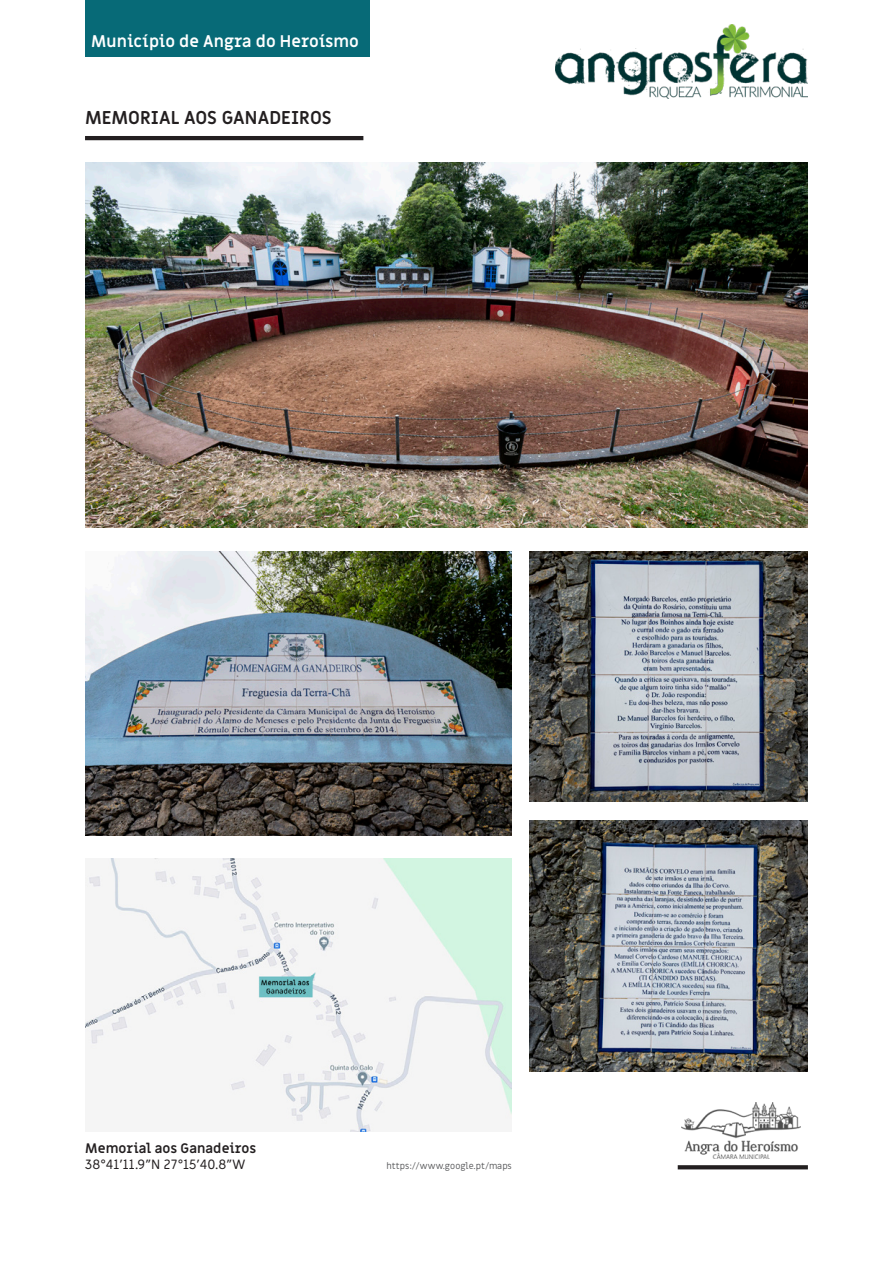
<style>
.page{position:relative;width:893px;height:1263px;background:#fff}
.page>*{position:absolute;margin:0;border:0;box-sizing:border-box;transform-origin:0 0}
.tit-peq{font:700 18.15px "Miriam Libre";color:#231f20}
.t1{font:700 16.5px "Miriam Libre";color:#fff}
.legenda{font:13.5px "Miriam Libre";color:#231f20}
.legenda_bold{font:700 13.5px "Miriam Libre";color:#231f20}
.legenda-2{font:9px "Miriam Libre";color:#57585a}
</style>
<div class="page">
<img style="left:556px;top:24px;width:252px;height:74px">
<div style="left:85px;top:0;width:284px;height:57px;background:#076a77"></div>
<img style="left:682px;top:1103px;width:119px;height:56px">
<svg style="left:678px;top:1165px;width:130px;height:4px"></svg>
<img style="left:85px;top:163px;width:723px;height:364px">
<hr style="left:85px;top:136px;width:278px;height:4px;background:#231f20">
<img style="left:85px;top:858px;width:427px;height:274px">
<img style="left:85px;top:551px;width:427px;height:284px">
<img style="left:530px;top:551px;width:278px;height:251px">
<img style="left:530px;top:821px;width:278px;height:250px">
<p class="t1" style="left:91px;top:31px;width:269px">Município de Angra do Heroísmo</p>
<p class="tit-peq" style="left:85px;top:106px;width:248px">MEMORIAL AOS GANADEIROS</p>
<p class="legenda_bold" style="left:85px;top:1140px;width:172px">Memorial aos Ganadeiros</p>
<p class="legenda" style="left:85px;top:1156px;width:162px">38°41’11.9”N 27°15’40.8”W</p>
<p class="legenda-2" style="left:387px;top:1161px;width:127px">https://www.google.pt/maps</p>
</div>
